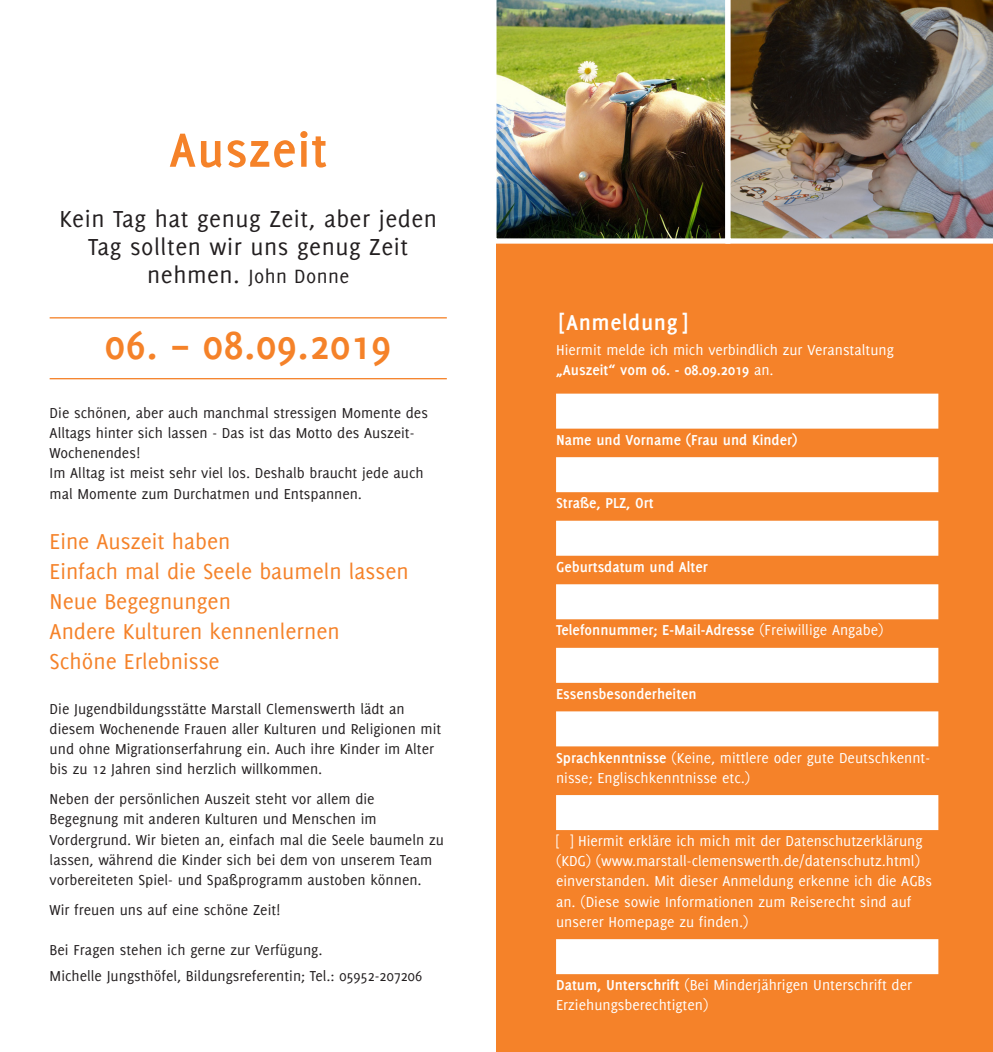
<style>
.page{position:relative;width:993px;height:1052px;background:#fff}
.page>*{position:absolute;margin:0;border:0;box-sizing:border-box;transform-origin:0 0}
.Headline{font:700 52.5px "Delicious";letter-spacing:.02em;color:#f58229}
.Hightlight_Headline{font:700 43.75px "Delicious";letter-spacing:.02em;color:#f58229}
.Subheadline{font:25.38px/28px "Delicious";letter-spacing:.02em;color:#231f20;text-align:center}
.copytext{font:23.62px "Delicious";color:#f58229}
.Zwischenüberschrift{font:700 23.62px "Delicious";letter-spacing:.025em;color:#fff}
.Subheadline-2{font:21px "Delicious";letter-spacing:.02em;color:#231f20}
.copytext-2{font:15.75px/20.1px "Delicious";color:#231f20}
.Copytext__negativ{font:15.75px/20.1px "Delicious";color:#fff}
.t1{font:700 15.75px "Delicious";color:#fff}
.s1{font-size:25.38px}
.s2{font-weight:700}
.s3{font-weight:400}
</style>
<div class="page">
<div style="left:496px;top:0;width:496px;height:1052px;background:#f58229"></div>
<hr style="left:50px;top:317px;width:396px;height:1px;background:#f58229">
<hr style="left:50px;top:378px;width:396px;height:1px;background:#f58229">
<div style="left:556px;top:394px;width:382px;height:35px;background:#fff"></div>
<div style="left:556px;top:457px;width:382px;height:35px;background:#fff"></div>
<div style="left:556px;top:521px;width:382px;height:35px;background:#fff"></div>
<div style="left:556px;top:584px;width:382px;height:35px;background:#fff"></div>
<div style="left:556px;top:648px;width:382px;height:35px;background:#fff"></div>
<div style="left:556px;top:711px;width:382px;height:35px;background:#fff"></div>
<div style="left:556px;top:795px;width:382px;height:35px;background:#fff"></div>
<div style="left:556px;top:939px;width:382px;height:35px;background:#fff"></div>
<img style="left:496px;top:0;width:229px;height:244px">
<img style="left:725px;top:0;width:267px;height:244px">
<p class="Headline" style="left:169px;top:120px;width:159px">Auszeit</p>
<p class="Subheadline" style="left:59px;top:204px;width:379px">Kein Tag hat genug Zeit, aber jeden<br>Tag sollten wir uns genug Zeit</p>
<p class="Subheadline-2" style="left:147px;top:264px;width:203px"><span class="s1">nehmen.</span> John Donne</p>
<p class="Hightlight_Headline" style="left:105px;top:319px;width:287px">06. – 08.09.2019</p>
<p class="copytext-2" style="left:50px;top:402px;width:380px">Die schönen, aber auch manchmal stressigen Momente des<br>Alltags hinter sich lassen - Das ist das Motto des Auszeit-<br>Wochenendes!</p>
<p class="copytext-2" style="left:50px;top:463px;width:375px">Im Alltag ist meist sehr viel los. Deshalb braucht jede auch mal Momente zum Durchatmen und Entspannen.</p>
<p class="copytext" style="left:50px;top:528px;width:182px">Eine Auszeit haben</p>
<p class="copytext" style="left:50px;top:558px;width:360px">Einfach mal die Seele baumeln lassen</p>
<p class="copytext" style="left:50px;top:588px;width:183px">Neue Begegnungen</p>
<p class="copytext" style="left:50px;top:618px;width:291px">Andere Kulturen kennenlernen</p>
<p class="copytext" style="left:50px;top:648px;width:171px">Schöne Erlebnisse</p>
<p class="copytext-2" style="left:50px;top:698px;width:393px">Die Jugendbildungsstätte Marstall Clemenswerth lädt an diesem Wochenende Frauen aller Kulturen und Religionen mit und ohne Migrationserfahrung ein. Auch ihre Kinder im Alter bis zu 12 Jahren sind herzlich willkommen.</p>
<p class="copytext-2" style="left:50px;top:789px;width:395px">Neben der persönlichen Auszeit steht vor allem die Begegnung mit anderen Kulturen und Menschen im Vordergrund. Wir bieten an, einfach mal die Seele baumeln zu lassen, während die Kinder sich bei dem von unserem Team vorbereiteten Spiel- und Spaßprogramm austoben können.</p>
<p class="copytext-2" style="left:50px;top:899px;width:232px">Wir freuen uns auf eine schöne Zeit!</p>
<p class="copytext-2" style="left:50px;top:940px;width:274px">Bei Fragen stehen ich gerne zur Verfügung.</p>
<p class="copytext-2" style="left:50px;top:965px;width:374px">Michelle Jungsthöfel, Bildungsreferentin; Tel.: 05952-207206</p>
<p class="Zwischenüberschrift" style="left:559px;top:308px;width:129px">[Anmeldung ]</p>
<p class="Copytext__negativ" style="left:556px;top:339px;width:339px">Hiermit melde ich mich verbindlich zur Veranstaltung <span class="s2">„Auszeit“ vom 06. - 08.09.2019</span> an.</p>
<p class="t1" style="left:556px;top:430px;width:243px">Name und Vorname (Frau und Kinder)</p>
<p class="t1" style="left:556px;top:494px;width:99px">Straße, PLZ, Ort</p>
<p class="t1" style="left:556px;top:558px;width:153px">Geburtsdatum und Alter</p>
<p class="t1" style="left:556px;top:621px;width:329px">Telefonnummer; E-Mail-Adresse <span class="s3">(Freiwillige Angabe)</span></p>
<p class="t1" style="left:556px;top:685px;width:142px">Essensbesonderheiten</p>
<p class="Copytext__negativ" style="left:556px;top:747px;width:375px"><span class="s2">Sprachkenntnisse</span> (Keine, mittlere oder gute Deutschkennt&shy;nisse; Englischkenntnisse etc.)</p>
<p class="Copytext__negativ" style="left:556px;top:831px;width:377px">[ ] Hiermit erkläre ich mich mit der Datenschutzerklärung (KDG) (www.marstall-clemenswerth.de/datenschutz.html) einverstanden. Mit dieser Anmeldung erkenne ich die AGBs an. (Diese sowie Informationen zum Reiserecht sind auf unserer Homepage zu finden.)</p>
<p class="Copytext__negativ" style="left:556px;top:975px;width:357px"><span class="s2">Datum, Unterschrift</span> (Bei Minderjährigen Unterschrift der<br>Erziehungsberechtigten)</p>
</div>
